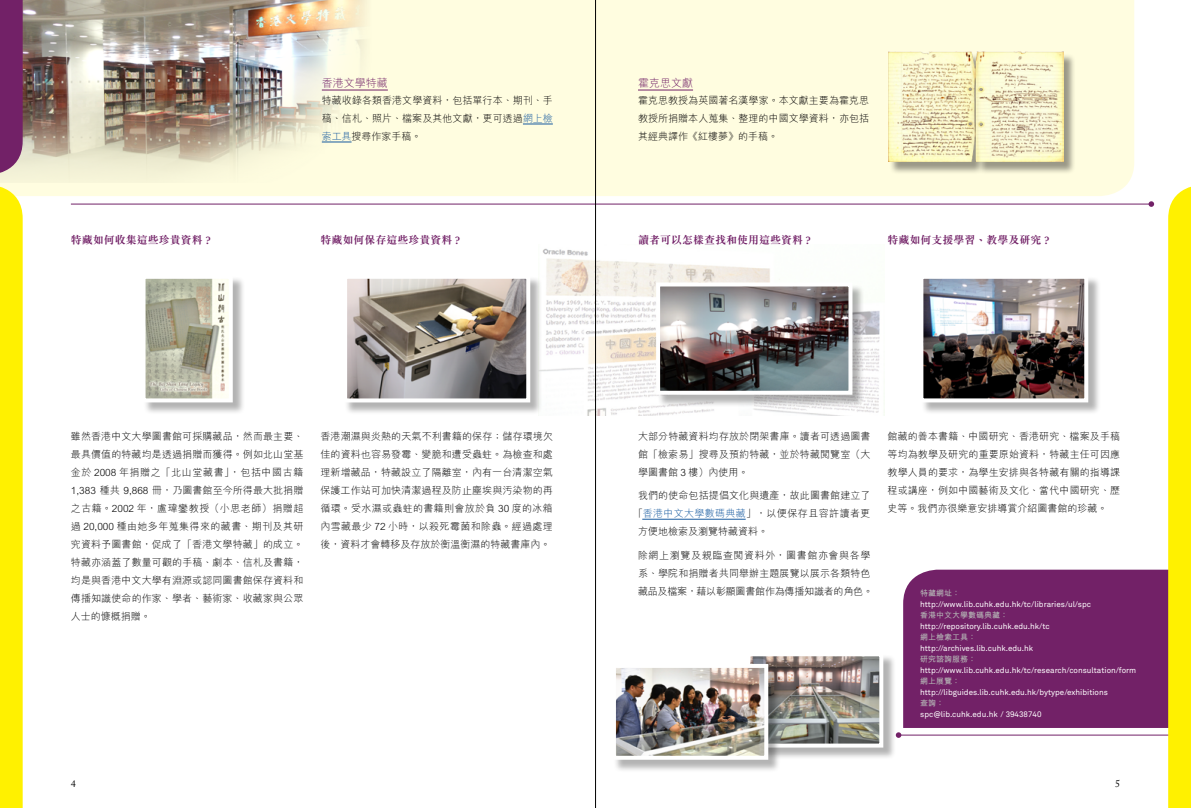
<style>
.page{position:relative;width:1191px;height:808px;background:#fff}
.page>*{position:absolute;margin:0;border:0;box-sizing:border-box;transform-origin:0 0}
.t1{font:700 11px "M Sung HK";color:#722167}
.t2{font:300 11px "M Hei HK";color:#722167}
.t3{font:300 10px/18px "M Hei HK";letter-spacing:.01em;color:#000;text-align:justify}
.t4{font:300 10px "M Hei HK";letter-spacing:.04em;color:#000}
.t5{font:10px "Adobe Caslon Pro";color:#000}
.t6{font:8px "Akkurat";color:#fff}
.t7{font:700 8px "M Hei HK";color:#b5b6b6}
.s1{color:#15599f}
</style>
<div class="page">
<img style="left:542px;top:244px;width:338px;height:172px">
<div style="left:0;top:0;width:1134px;height:196px;background:#fffde0"></div>
<hr style="left:71px;top:204px;width:1080px;height:1px;background:#722167">
<svg style="left:1148px;top:201px;width:6px;height:6px"></svg>
<hr style="left:638px;top:90px;width:55px;height:1px;background:#722167">
<div style="left:903px;top:570px;width:265px;height:158px;background:#722167"></div>
<hr style="left:898px;top:735px;width:293px;height:1px;background:#722167">
<svg style="left:895px;top:732px;width:6px;height:6px"></svg>
<div style="left:748px;top:653px;width:147px;height:107px;background:#000;opacity:.3"></div>
<img style="left:751px;top:657px;width:127px;height:85px">
<div style="left:746px;top:652px;width:137px;height:95px;border:4px solid #fff"></div>
<div style="left:613px;top:665px;width:167px;height:107px;background:#000;opacity:.3"></div>
<img style="left:617px;top:669px;width:146px;height:86px">
<div style="left:612px;top:664px;width:156px;height:96px;border:4px solid #fff"></div>
<div style="left:889px;top:53px;width:186px;height:121px;background:#000;opacity:.4"></div>
<img style="left:888px;top:52px;width:175px;height:110px">
<img style="left:0;top:0;width:376px;height:183px">
<hr style="left:322px;top:90px;width:66px;height:1px;background:#722167">
<hr style="left:523px;top:124px;width:30px;height:1px;background:#15599f">
<svg style="left:322px;top:142px;width:29px;height:1px"></svg>
<div style="left:657px;top:284px;width:207px;height:123px;background:#000;opacity:.3"></div>
<img style="left:661px;top:287px;width:186px;height:103px">
<div style="left:656px;top:282px;width:196px;height:113px;border:4px solid #fff"></div>
<div style="left:921px;top:276px;width:180px;height:139px;background:#000;opacity:.3"></div>
<img style="left:924px;top:280px;width:159px;height:117px">
<div style="left:919px;top:275px;width:169px;height:127px;border:4px solid #fff"></div>
<div style="left:344px;top:276px;width:198px;height:139px;background:#000;opacity:.3"></div>
<img style="left:348px;top:280px;width:177px;height:117px">
<div style="left:343px;top:275px;width:187px;height:127px;border:4px solid #fff"></div>
<div style="left:143px;top:276px;width:102px;height:139px;background:#000;opacity:.3"></div>
<img style="left:146px;top:280px;width:82px;height:117px">
<div style="left:141px;top:275px;width:92px;height:127px;border:4px solid #fff"></div>
<hr style="left:642px;top:519px;width:103px;height:1px;background:#15599f">
<svg style="left:0;top:0;width:23px;height:175px;background:#792d6d"></svg>
<div style="left:0;top:185px;width:23px;height:623px;background:#fff100"></div>
<div style="left:1168px;top:186px;width:23px;height:622px;background:#fff100"></div>
<hr style="left:595px;top:0;width:1px;height:808px;background:#000">
<p class="t2" style="left:322px;top:77px;width:67px">香港文學特藏</p>
<p class="t3" style="left:322px;top:91px;width:233px">特藏收錄各類香港文學資料，包括單行本、期刊、手稿、信札、照片、檔案及其他文獻，更可透過<span class="s1">網上檢索工具</span>搜尋作家手稿。</p>
<p class="t2" style="left:638px;top:77px;width:56px">霍克思文獻</p>
<p class="t3" style="left:638px;top:91px;width:233px">霍克思教授為英國著名漢學家。本文獻主要為霍克思教授所捐贈本人蒐集、整理的中國文學資料，亦包括其經典譯作《紅樓夢》的手稿。</p>
<p class="t1" style="left:71px;top:234px;width:141px">特藏如何收集這些珍貴資料 ?</p>
<p class="t1" style="left:320px;top:234px;width:141px">特藏如何保存這些珍貴資料 ?</p>
<p class="t1" style="left:638px;top:234px;width:174px">讀者可以怎樣查找和使用這些資料 ?</p>
<p class="t1" style="left:887px;top:234px;width:163px">特藏如何支援學習、教學及研究 ?</p>
<p class="t3" style="left:71px;top:427px;width:234px">雖然香港中文大學圖書館可採購藏品，然而最主要、最具價值的特藏均是透過捐贈而獲得。例如北山堂基金於 2008 年捐贈之「北山堂藏書」，包括中國古籍1,383 種共 9,868 冊，乃圖書館至今所得最大批捐贈之古籍。2002 年，盧瑋鑾教授（小思老師）捐贈超過 20,000 種由她多年蒐集得來的藏書、期刊及其研究資料予圖書館，促成了「香港文學特藏」的成立。特藏亦涵蓋了數量可觀的手稿、劇本、信札及書籍，均是與香港中文大學有淵源或認同圖書館保存資料和傳播知識使命的作家、學者、藝術家、收藏家與公眾人士的慷概捐贈。</p>
<p class="t3" style="left:320px;top:427px;width:234px">香港潮濕與炎熱的天氣不利書籍的保存；儲存環境欠佳的資料也容易發霉、變脆和遭受蟲蛀。為檢查和處理新增藏品，特藏設立了隔離室，內有一台清潔空氣保護工作站可加快清潔過程及防止塵埃與汚染物的再循環。受水濕或蟲蛀的書籍則會放於負 30 度的冰箱內雪藏最少 72 小時，以殺死霉菌和除蟲。經過處理後，資料才會轉移及存放於衡溫衡濕的特藏書庫內。</p>
<p class="t3" style="left:638px;top:427px;width:234px">大部分特藏資料均存放於閉架書庫。讀者可透過圖書館「檢索易」搜尋及預約特藏，並於特藏閱覽室（大學圖書館 3 樓）內使用。</p>
<p class="t3" style="left:638px;top:486px;width:234px">我們的使命包括提倡文化與遺產，故此圖書館建立了</p>
<p class="t4" style="left:633px;top:509px;width:239px">「<span class="s1">香港中文大學數碼典藏</span>」，以便保存且容許讀者更</p>
<p class="t3" style="left:638px;top:522px;width:131px">方便地檢索及瀏覽特藏資料。</p>
<p class="t3" style="left:638px;top:546px;width:236px;text-align:left">除網上瀏覽及親臨查閱資料外，圖書館亦會與各學系、學院和捐贈者共同舉辦主題展覽以展示各類特色藏品及檔案，藉以彰顯圖書館作為傳播知識者的角色。</p>
<p class="t3" style="left:887px;top:427px;width:234px">館藏的善本書籍、中國研究、香港研究、檔案及手稿等均為教學及研究的重要原始資料，特藏主任可因應教學人員的要求，為學生安排與各特藏有關的指導課程或講座，例如中國藝術及文化、當代中國研究、歷史等。我們亦很樂意安排導賞介紹圖書館的珍藏。</p>
<p class="t7" style="left:920px;top:587px;width:41px">特藏網址：</p>
<p class="t6" style="left:920px;top:599px;width:172px">http://www.lib.cuhk.edu.hk/tc/libraries/ul/spc</p>
<p class="t7" style="left:920px;top:609px;width:89px">香港中文大學數碼典藏：</p>
<p class="t6" style="left:920px;top:621px;width:131px">http://repository.lib.cuhk.edu.hk/tc</p>
<p class="t7" style="left:920px;top:631px;width:57px">網上檢索工具：</p>
<p class="t6" style="left:920px;top:643px;width:115px">http://archives.lib.cuhk.edu.hk</p>
<p class="t7" style="left:920px;top:653px;width:57px">研究諮詢服務：</p>
<p class="t6" style="left:920px;top:665px;width:218px">http://www.lib.cuhk.edu.hk/tc/research/consultation/form</p>
<p class="t7" style="left:920px;top:675px;width:41px">網上展覽：</p>
<p class="t6" style="left:920px;top:687px;width:189px">http://libguides.lib.cuhk.edu.hk/bytype/exhibitions</p>
<p class="t7" style="left:920px;top:697px;width:25px">查詢：</p>
<p class="t6" style="left:920px;top:709px;width:123px">spc@lib.cuhk.edu.hk / 39438740</p>
<p class="t5" style="left:71px;top:778px;width:6px">4</p>
<p class="t5" style="left:1115px;top:778px;width:6px">5</p>
</div>
